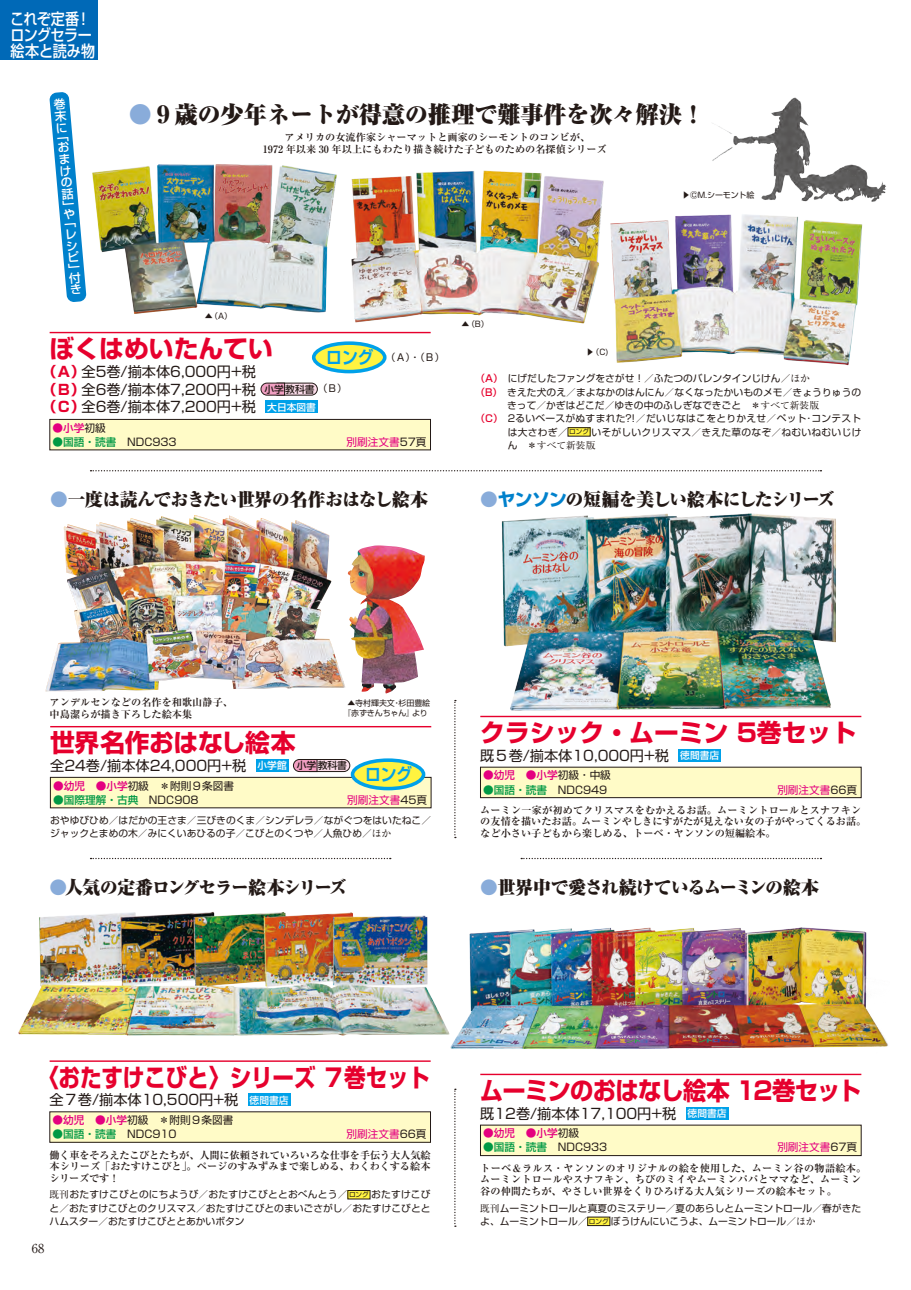
<style>
.page{position:relative;width:911px;height:1290px;background:#fff}
.page>*{position:absolute;margin:0;border:0;box-sizing:border-box;transform-origin:0 0}
.t1{font:700 24.75px "Shin Go Pro";letter-spacing:-.005em;color:#e6002d}
.t2{font:700 24.75px "Shin Go Pro";letter-spacing:-.005em;color:#e6002d;scale:.87 1}
.t3{font:700 24.75px "Shin Go Pro";letter-spacing:-.025em;color:#e6002d;scale:.94 1}
.t4{font:900 23px "Ryumin Pro";color:#231916}
.t5{font:900 17.75px "Ryumin Pro";letter-spacing:-.035em;color:#231916}
.t6{font:900 17.75px "Ryumin Pro";letter-spacing:-.075em;color:#231916}
.t7{font:700 17.5px "Shin Go Pro De";color:#00a1e9;scale:.9 1}
.t8{font:500 16px/16px "Shin Go Pro";letter-spacing:-.03em;color:#fff;scale:.88 1}
.t9{font:14.12px/17.8px "Shin Go Pro";color:#231916}
.t10{font:12.38px "Ryumin Pro";color:#231916}
.t11{font:500 11.88px/11.8px "Shin Go Pro";color:#fff;text-align:justify}
.t12{font:10.62px "Shin Go Pro";color:#231916}
.t13{font:10.62px "Shin Go Pro";color:#e4007f}
.t14{font:500 10.62px "Shin Go Pro";color:#e4007f}
.t15{font:500 10.62px "Shin Go Pro";color:#094}
.t16{font:700 10.12px/11.5px "Ryumin Pro";color:#231916}
.t17{font:9.75px/13.2px "Shin Go Pro";color:#231916}
.t18{font:9.75px "Shin Go Pro";letter-spacing:.03em;color:#231916}
.t19{font:9.75px "Shin Go Pro";letter-spacing:.025em;color:#231916}
.t20{font:9.75px "Ryumin Pro";color:#231916}
.t21{font:8px/9.8px "Shin Go Pro";letter-spacing:-.01em;color:#231916;text-align:center}
.s1{color:#89acda}
.s2{font-family:"Shin Go Pro De";font-weight:700;font-size:17.5px;color:#00a1e9}
.s3{font-weight:700;color:#e6002d}
.s4{font-weight:500;font-size:9.75px}
.s5{font-weight:500;font-size:9.75px;color:#fff}
.s6{font-weight:500;color:#e6002d}
.s7{font-family:"Ryumin Pro"}
.s8{font-size:6.62px}
.s9{font-family:"Shin Go Pro"}
.s10{font-weight:400;color:#231916}
.s11{font-weight:500;color:#094}
.s12{color:#231916}
.s13{font-family:"Shin Go Pro";font-weight:700;color:#0081cc}
.s14{font-weight:500;color:#e4007f}
</style>
<div class="page">
<svg style="left:90px;top:470px;width:731px;height:1px"></svg>
<svg style="left:454px;top:700px;width:2px;height:138px"></svg>
<svg style="left:90px;top:858px;width:301px;height:1px"></svg>
<svg style="left:521px;top:858px;width:300px;height:1px"></svg>
<svg style="left:454px;top:1088px;width:2px;height:139px"></svg>
<img style="left:712px;top:97px;width:174px;height:105px">
<img style="left:86px;top:164px;width:251px;height:150px">
<img style="left:610px;top:214px;width:253px;height:152px">
<img style="left:351px;top:170px;width:253px;height:154px">
<img style="left:348px;top:545px;width:77px;height:148px">
<img style="left:45px;top:515px;width:300px;height:176px">
<img style="left:501px;top:513px;width:335px;height:198px">
<img style="left:18px;top:912px;width:429px;height:124px">
<img style="left:447px;top:927px;width:441px;height:122px">
<div style="left:0;top:0;width:98px;height:60px;background:#0069b7"></div>
<hr style="left:50px;top:332px;width:381px;height:1px;background:#e6002d">
<div style="left:50px;top:419px;width:380px;height:31px;background:#fffbc7"></div>
<div style="left:50px;top:419px;width:381px;height:31px;border:1px solid #231916"></div>
<div style="left:568px;top:428px;width:22px;height:8px;background:#fff340"></div>
<div style="left:568px;top:427px;width:22px;height:9px;border:1px solid #231916"></div>
<svg style="left:261px;top:383px;width:57px;height:12px"></svg>
<div style="left:265px;top:401px;width:53px;height:12px;background:#00a1e9"></div>
<hr style="left:50px;top:726px;width:381px;height:1px;background:#e6002d">
<div style="left:256px;top:759px;width:32px;height:13px;background:#00a1e9"></div>
<svg style="left:293px;top:759px;width:57px;height:13px"></svg>
<div style="left:50px;top:777px;width:381px;height:31px;background:#fffbc7"></div>
<div style="left:50px;top:777px;width:381px;height:31px;border:1px solid #231916"></div>
<div style="left:352px;top:760px;width:71px;height:28px;background:#fff340;border-radius:50%"></div>
<div style="left:351px;top:758px;width:74px;height:32px;border:4px solid #00a1e9;border-radius:50%"></div>
<hr style="left:480px;top:716px;width:381px;height:1px;background:#e6002d">
<div style="left:678px;top:749px;width:43px;height:12px;background:#00a1e9"></div>
<div style="left:480px;top:767px;width:381px;height:31px;background:#fffbc7"></div>
<div style="left:480px;top:767px;width:381px;height:31px;border:1px solid #231916"></div>
<hr style="left:50px;top:1060px;width:381px;height:2px;background:#e6002d">
<div style="left:248px;top:1094px;width:42px;height:12px;background:#00a1e9"></div>
<div style="left:50px;top:1112px;width:380px;height:30px;background:#fffbc7"></div>
<div style="left:348px;top:1190px;width:22px;height:9px;background:#fff340"></div>
<div style="left:348px;top:1190px;width:22px;height:9px;border:1px solid #231916"></div>
<hr style="left:480px;top:1074px;width:381px;height:1px;background:#e6002d">
<div style="left:686px;top:1107px;width:42px;height:12px;background:#00a1e9"></div>
<div style="left:480px;top:1125px;width:381px;height:30px;background:#fffbc7"></div>
<div style="left:480px;top:1125px;width:381px;height:31px;border:1px solid #231916"></div>
<div style="left:587px;top:1217px;width:23px;height:8px;background:#fff340"></div>
<div style="left:587px;top:1217px;width:23px;height:9px;border:1px solid #231916"></div>
<div style="left:314px;top:343px;width:71px;height:29px;background:#fff340;border-radius:50%"></div>
<div style="left:312px;top:341px;width:74px;height:32px;border:4px solid #00a1e9;border-radius:50%"></div>
<svg style="left:49px;top:92px;width:37px;height:210px"></svg>
<h3 class="t8" style="left:11px;top:9px;width:98px">これぞ定番！ロングセラー絵本と読み物</h3>
<p class="t11" style="left:56px;top:129px;width:7px;rotate:-5deg">「おまけの話」</p>
<p class="t11" style="left:64px;top:216px;width:7px;rotate:-5deg">「レシピ」</p>
<h2 class="t4" style="left:129px;top:96px;width:577px"><span class="s1">●</span>９歳の少年ネートが得意の推理で難事件を次々解決！</h2>
<p class="t16" style="left:263px;top:131px;width:345px;text-align:center">アメリカの女流作家シャーマットと画家のシーモントのコンビが、<br>1972 年以来 30 年以上にもわたり描き続けた子どものための名探偵シリーズ</p>
<p class="t21" style="left:205px;top:310px;width:29px">▲（A）</p>
<p class="t21" style="left:461px;top:318px;width:29px">▲（B）</p>
<p class="t21" style="left:682px;top:189px;width:74px">▶ⒸM.シーモント絵</p>
<h1 class="t1" style="left:50px;top:329px;width:225px">ぼくはめいたんてい</h1>
<p class="t21" style="left:586px;top:346px;width:24px">▶（C)</p>
<p class="t17" style="left:326px;top:350px;width:120px"><span class="s2">ロング</span> （Ａ）・（Ｂ）</p>
<h3 class="t9" style="left:43px;top:361px;width:275px"><span class="s3">（Ａ）</span>全5巻/揃本体6,000円+税<br><span class="s3">（Ｂ）</span>全6巻/揃本体7,200円+税 <span class="s4">小学教科書</span><span class="s3">（Ｃ）</span>全6巻/揃本体7,200円+税 <span class="s5">大日本図書</span></h3>
<p class="t17" style="left:475px;top:371px;width:336px"><span class="s6">（A）</span>にげだしたファングをさがせ！／ふたつのバレンタインじけん／<span class="s7">ほか</span></p>
<p class="t17" style="left:475px;top:384px;width:387px"><span class="s6">（B）</span>きえた犬のえ／まよなかのはんにん／なくなったかいものメモ／きょうりゅうの</p>
<p class="t17" style="left:507px;top:397px;width:313px">きって／かぎはどこだ／ゆきの中のふしぎなできごと　<span class="s7">＊すべて新装版</span></p>
<p class="t18" style="left:475px;top:411px;width:387px"><span class="s6">（C）</span> 2るいベースがぬすまれた?!／だいじなはこをとりかえせ／ペット･コンテスト</p>
<p class="t19" style="left:508px;top:424px;width:355px">は大さわぎ／<span class="s8">ロング</span>いそがしいクリスマス／きえた草のなぞ／ねむいねむいじけ</p>
<p class="t20" style="left:508px;top:438px;width:89px"><span class="s9">ん　</span>＊すべて新装版</p>
<p class="t17" style="left:318px;top:381px;width:31px">（Ｂ）</p>
<p class="t14" style="left:53px;top:419px;width:55px">●小学<span class="s10">初級</span></p>
<p class="t12" style="left:53px;top:433px;width:126px"><span class="s11">●国語・読書</span>　NDC933</p>
<p class="t13" style="left:347px;top:433px;width:81px">別刷注文書<span class="s12">57頁</span></p>
<h3 class="t5" style="left:50px;top:486px;width:379px"><span class="s1">●</span>一度は読んでおきたい世界の名作おはなし絵本</h3>
<h3 class="t5" style="left:480px;top:486px;width:356px"><span class="s1">●</span><span class="s13">ヤンソン</span>の短編を美しい絵本にしたシリーズ</h3>
<p class="t16" style="left:50px;top:696px;width:185px">アンデルセンなどの名作を和歌山静子、中島潔らが描き下ろした絵本集</p>
<p class="t21" style="left:343px;top:697px;width:88px">▲寺村輝夫文・杉田豊絵『赤ずきんちゃん』より</p>
<h1 class="t1" style="left:50px;top:723px;width:247px">世界名作おはなし絵本</h1>
<h3 class="t9" style="left:50px;top:755px;width:298px">全24巻/揃本体24,000円+税 <span class="s5">小学館</span> <span class="s4">小学教科書</span></h3>
<p class="t12" style="left:53px;top:777px;width:193px"><span class="s14">●幼児　●小学</span>初級　＊附則９条図書　</p>
<p class="t15" style="left:53px;top:791px;width:147px">●国際理解・古典<span class="s10">　NDC908</span></p>
<p class="t13" style="left:347px;top:791px;width:81px">別刷注文書<span class="s12">45頁</span></p>
<p class="t17" style="left:50px;top:812px;width:382px">おやゆびひめ／はだかの王さま／三びきのくま／シンデレラ／ながぐつをはいたねこ／ジャックとまめの木／みにくいあひるの子／こびとのくつや／人魚ひめ／<span class="s7">ほか</span></p>
<h3 class="t7" style="left:365px;top:760px;width:54px">ロング</h3>
<h3 class="t6" style="left:50px;top:874px;width:298px"><span class="s1">●</span>人気の定番ロングセラー絵本シリーズ</h3>
<h1 class="t1" style="left:480px;top:713px;width:377px">クラシック・ムーミン 5巻セット</h1>
<h3 class="t9" style="left:480px;top:745px;width:240px">既５巻/揃本体10,000円+税 <span class="s5">徳間書店</span></h3>
<p class="t14" style="left:483px;top:766px;width:129px">●幼児　●小学<span class="s10">初級・中級</span></p>
<p class="t12" style="left:483px;top:781px;width:126px"><span class="s11">●国語・読書</span>　NDC949</p>
<p class="t13" style="left:777px;top:781px;width:81px">別刷注文書<span class="s12">66頁</span></p>
<p class="t16" style="left:480px;top:804px;width:387px">ムーミン一家が初めてクリスマスをむかえるお話。ムーミントロールとスナフキンの友情を描いたお話。ムーミンやしきにすがたが見えない女の子がやってくるお話。など小さい子どもから楽しめる、トーベ・ヤンソンの短編絵本。</p>
<h3 class="t5" style="left:480px;top:874px;width:340px"><span class="s1">●</span>世界中で愛され続けているムーミンの絵本</h3>
<h1 class="t2" style="left:37px;top:1057px;width:452px">〈おたすけこびと〉シリーズ ７巻セット</h1>
<h3 class="t9" style="left:50px;top:1089px;width:240px">全７巻/揃本体10,500円+税 <span class="s5">徳間書店</span></h3>
<p class="t12" style="left:53px;top:1111px;width:182px"><span class="s14">●幼児　●小学</span>初級　＊附則９条図書</p>
<p class="t12" style="left:53px;top:1125px;width:126px"><span class="s11">●国語・読書</span>　NDC910</p>
<p class="t13" style="left:347px;top:1125px;width:81px">別刷注文書<span class="s12">66頁</span></p>
<p class="t16" style="left:49px;top:1148px;width:383px;text-align:justify">働く車をそろえたこびとたちが、人間に依頼されていろいろな仕事を手伝う大人気絵本シリーズ「おたすけこびと」。ページのすみずみまで楽しめる、わくわくする絵本シリーズです！</p>
<p class="t17" style="left:50px;top:1187px;width:382px;text-align:justify"><span class="s7">既刊</span>おたすけこびとのにちようび／おたすけこびととおべんとう／<span class="s8">ロング</span>おたすけこびと／おたすけこびとのクリスマス／おたすけこびとのまいごさがし／おたすけこびととハムスター／おたすけこびととあかいボタン</p>
<p class="t10" style="left:32px;top:1238px;width:14px">68</p>
<h1 class="t3" style="left:480px;top:1071px;width:407px">ムーミンのおはなし絵本 12巻セット</h1>
<h3 class="t9" style="left:480px;top:1103px;width:248px">既12巻/揃本体17,100円+税 <span class="s5">徳間書店</span></h3>
<p class="t14" style="left:483px;top:1124px;width:97px">●幼児　●小学<span class="s10">初級</span></p>
<p class="t12" style="left:483px;top:1139px;width:126px"><span class="s11">●国語・読書</span>　NDC933</p>
<p class="t13" style="left:777px;top:1139px;width:81px">別刷注文書<span class="s12">67頁</span></p>
<p class="t16" style="left:480px;top:1161px;width:387px">トーベ＆ラルス･ヤンソンのオリジナルの絵を使用した、ムーミン谷の物語絵本。ムーミントロールやスナフキン、ちびのミイやムーミンパパとママなど、ムーミン谷の仲間たちが、やさしい世界をくりひろげる大人気シリーズの絵本セット。</p>
<p class="t17" style="left:480px;top:1200px;width:382px"><span class="s7">既刊</span>ムーミントロールと真夏のミステリー／夏のあらしとムーミントロール／春がきたよ、ムーミントロール／<span class="s8">ロング</span>ぼうけんにいこうよ、ムーミントロール／<span class="s7">ほか</span></p>
</div>
